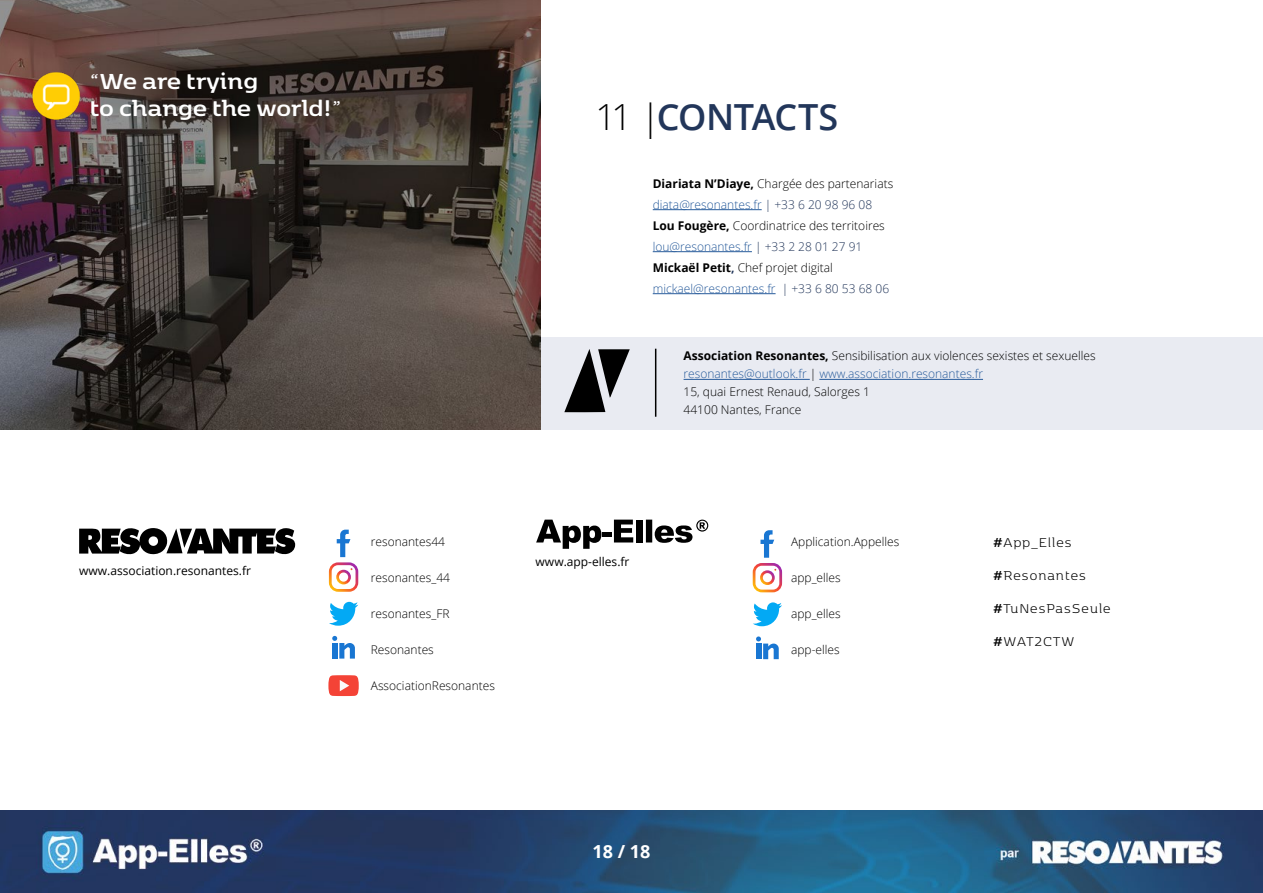
<style>
.page{position:relative;width:1263px;height:893px;background:#fff}
.page>*{position:absolute;margin:0;border:0;box-sizing:border-box;transform-origin:0 0}
.t1{font:600 36px "Open Sans";letter-spacing:-.015em;color:#22365a}
.t2{font:700 25.5px/27px "Kobenhavn";letter-spacing:-.005em;color:#fff}
.t3{font:700 18px "Open Sans";color:#fff}
.t4{font:300 15px "Kobenhavn";letter-spacing:.075em;color:#000}
.t5{font:300 12px/21px "Open Sans";color:#000}
.t6{font:12px "Open Sans";color:#000}
.s1{font-weight:300}
.s2{font-weight:300;color:#000}
.s3{font-weight:700}
.s4{color:#275b9b}
.s5{color:#22365a}
.s6{font-weight:700;color:#22365a}
</style>
<div class="page">
<img style="left:0;top:810px;width:1263px;height:83px">
<div style="left:540px;top:337px;width:723px;height:92px;background:#e9ebf2"></div>
<hr style="left:653px;top:209px;width:109px;height:1px;background:#275b9b">
<hr style="left:653px;top:251px;width:99px;height:1px;background:#275b9b">
<hr style="left:653px;top:293px;width:122px;height:1px;background:#275b9b">
<hr style="left:684px;top:379px;width:126px;height:1px;background:#275b9b">
<hr style="left:819px;top:379px;width:164px;height:1px;background:#275b9b">
<svg style="left:564px;top:349px;width:66px;height:63px;background:#757679"></svg>
<hr style="left:655px;top:349px;width:1px;height:68px;background:#000">
<svg style="left:79px;top:528px;width:216px;height:26px"></svg>
<svg style="left:328px;top:675px;width:31px;height:21px"></svg>
<svg style="left:329px;top:602px;width:29px;height:24px"></svg>
<svg style="left:753px;top:602px;width:29px;height:24px"></svg>
<svg style="left:332px;top:636px;width:23px;height:23px"></svg>
<svg style="left:756px;top:636px;width:23px;height:23px"></svg>
<svg style="left:329px;top:530px;width:29px;height:62px"></svg>
<svg style="left:753px;top:530px;width:29px;height:62px"></svg>
<img style="left:0;top:0;width:540px;height:429px">
<svg style="left:536px;top:520px;width:65px;height:29px"></svg>
<div style="left:602px;top:532px;width:10px;height:5px;background:#000"></div>
<svg style="left:614px;top:520px;width:19px;height:22px"></svg>
<div style="left:636px;top:520px;width:6px;height:22px;background:#000"></div>
<svg style="left:646px;top:520px;width:62px;height:23px"></svg>
<img style="left:30px;top:70px;width:51px;height:51px">
<h2 class="t2" style="left:90px;top:66px;width:253px"><span class="s1">“</span>We are trying<br>to change the world!<span class="s1">”</span></h2>
<h1 class="t1" style="left:595px;top:92px;width:244px"><span class="s2">11 |</span>CONTACTS</h1>
<p class="t5" style="left:653px;top:173px;width:242px"><span class="s3">Diariata N’Diaye,</span> Chargée des partenariats <span class="s4">diata@resonantes.fr</span> <span class="s5">| +33 6 20 98 96 08<br></span><span class="s3">Lou Fougère,</span> Coordinatrice des territoires <span class="s4">lou@resonantes.fr</span> <span class="s5">| +33 2 28 01 27 91<br></span><span class="s3">Mickaël Petit</span><span class="s6">,</span> Chef projet digital <span class="s4">mickael@resonantes.fr</span> <span class="s5">| +33 6 80 53 68 06</span></p>
<p class="t5" style="left:684px;top:347px;width:414px;line-height:18px"><span class="s3">Association Resonantes,</span> Sensibilisation aux violences sexistes et sexuelles <span class="s4">resonantes@outlook.fr</span> | <span class="s4">www.association.resonantes.fr<br></span>15, quai Ernest Renaud, Salorges 1<br>44100 Nantes, France</p>
<p class="t6" style="left:79px;top:562px;width:173px">www.association.resonantes.fr</p>
<p class="t5" style="left:371px;top:531px;width:76px">resonantes44</p>
<p class="t5" style="left:371px;top:567px;width:81px">resonantes_44</p>
<p class="t5" style="left:371px;top:603px;width:80px">resonantes_FR</p>
<p class="t5" style="left:371px;top:639px;width:65px">Resonantes</p>
<p class="t5" style="left:371px;top:675px;width:126px">AssociationResonantes</p>
<p class="t6" style="left:536px;top:553px;width:95px">www.app-elles.fr</p>
<p class="t5" style="left:791px;top:531px;width:110px">Application.Appelles</p>
<p class="t5" style="left:791px;top:567px;width:51px">app_elles</p>
<p class="t5" style="left:791px;top:603px;width:51px">app_elles</p>
<p class="t5" style="left:791px;top:639px;width:50px">app-elles</p>
<p class="t4" style="left:993px;top:532px;width:80px"><span class="s3">#</span>App_Elles</p>
<p class="t4" style="left:993px;top:565px;width:94px"><span class="s3">#</span>Resonantes</p>
<p class="t4" style="left:993px;top:598px;width:119px"><span class="s3">#</span>TuNesPasSeule</p>
<p class="t4" style="left:993px;top:631px;width:82px"><span class="s3">#</span>WAT2CTW</p>
<h3 class="t3" style="left:593px;top:839px;width:59px">18 / 18</h3>
</div>
